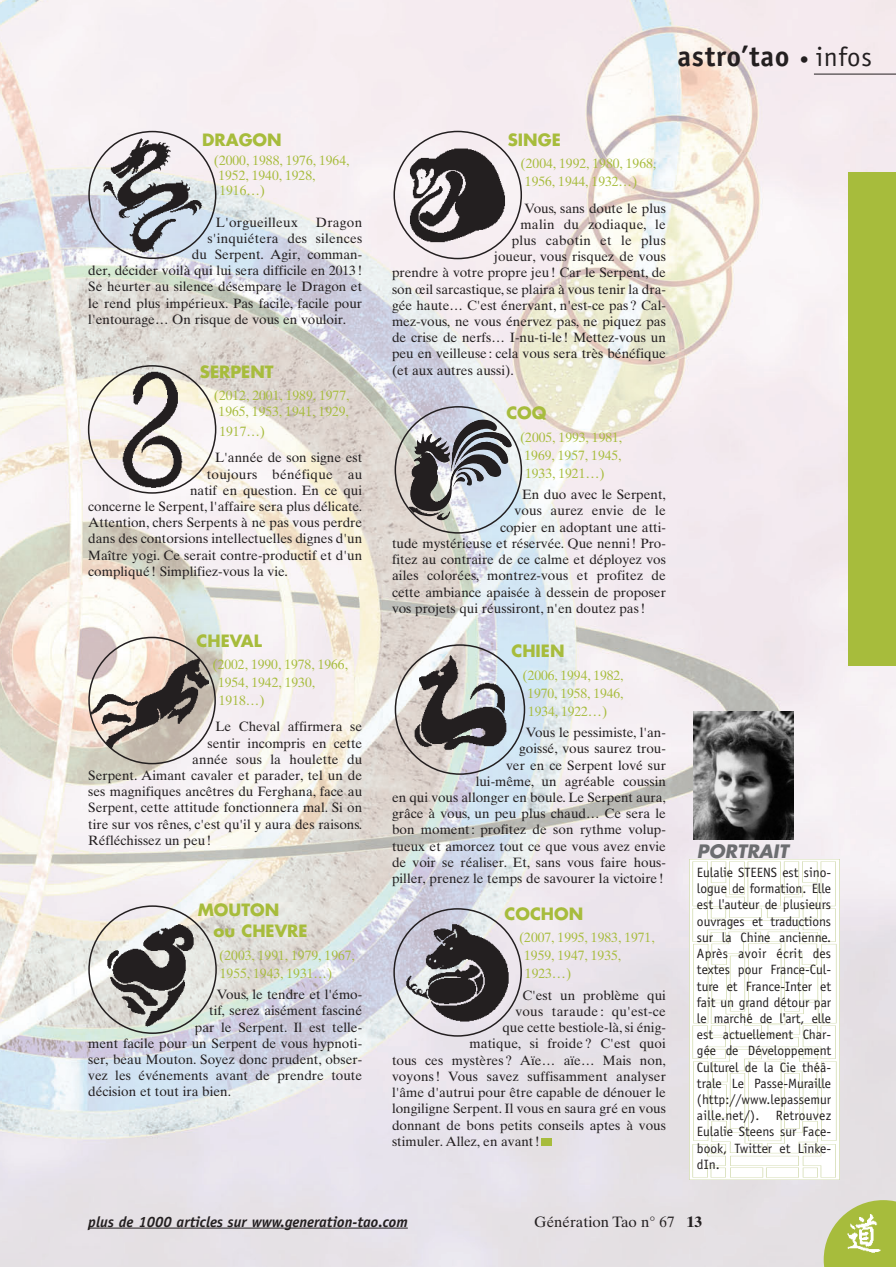
<style>
.page{position:relative;width:896px;height:1267px;background:#fff}
.page>*{position:absolute;margin:0;border:0;box-sizing:border-box;transform-origin:0 0}
.t1{font:700 28.5px "Officina Sans";letter-spacing:.03em;color:#231f20}
.t2{font:italic 700 18px "Futura";color:#6c6d70}
.t3{font:700 16.5px/21.5px "Futura";color:#a7bc3c}
.t4{font:italic 700 15px "Officina Sans";color:#231f20}
.t5{font:15px "Times Ten";color:#231f20}
.t6{font:13.5px/16.2px "Times Ten";color:#231f20;text-align:right}
.t7{font:13.5px/16.2px "Officina Sans";color:#231f20;text-align:justify}
.t8{font:13.5px/18px "Times Ten";color:#a7bc3c}
.t9{font:13.5px "Times Ten";letter-spacing:.02em;color:#231f20}
.s1{font-weight:400;font-size:18px}
.s2{font-weight:400;font-size:27px}
.s3{font-weight:700}
</style>
<div class="page">
<img style="left:0;top:0;width:896px;height:1266px">
<svg style="left:824px;top:1200px;width:72px;height:66px;background:#b5c463"></svg>
<hr style="left:814px;top:74px;width:82px;height:1px;background:#231f20">
<div style="left:848px;top:172px;width:48px;height:493px;background:#a7bc3c"></div>
<hr style="left:88px;top:1227px;width:320px;height:1px;background:#231f20">
<img style="left:690px;top:859px;width:149px;height:319px">
<img style="left:693px;top:711px;width:100px;height:128px">
<div style="left:541px;top:1138px;width:11px;height:7px;background:#a7bc3c"></div>
<svg style="left:88px;top:365px;width:128px;height:128px"></svg>
<svg style="left:88px;top:636px;width:128px;height:128px"></svg>
<svg style="left:88px;top:905px;width:129px;height:128px;background:#aeada9"></svg>
<svg style="left:393px;top:131px;width:129px;height:128px"></svg>
<svg style="left:393px;top:908px;width:129px;height:128px;background:#9a979d"></svg>
<svg style="left:395px;top:644px;width:130px;height:131px;background:#a8aaac"></svg>
<svg style="left:395px;top:406px;width:127px;height:127px;background:#a7a9ae"></svg>
<img style="left:847px;top:1211px;width:36px;height:43px">
<svg style="left:88px;top:131px;width:128px;height:128px"></svg>
<p class="t3" style="left:202px;top:131px;width:81px">DRAGON</p>
<p class="t8" style="left:218px;top:155px;width:133px;line-height:15px;text-indent:-5px">(2000, 1988, 1976, 1964,<br>1952, 1940, 1928,<br>1916…)</p>
<p class="t9" style="left:216px;top:217px;width:84px">L'orgueilleux</p>
<p class="t6" style="left:316px;top:215px;width:48px">Dragon</p>
<p class="t6" style="left:208px;top:231px;width:156px">s'inquiétera des silences</p>
<p class="t6" style="left:192px;top:248px;width:172px">du Serpent. Agir, comman-</p>
<p class="t6" style="left:88px;top:264px;width:275px">der, décider voilà qui lui sera difficile en 2013 !</p>
<p class="t6" style="left:88px;top:280px;width:275px">Se heurter au silence désempare le Dragon et</p>
<p class="t6" style="left:88px;top:296px;width:275px">le rend plus impérieux. Pas facile, facile pour</p>
<p class="t6" style="left:88px;top:312px;width:259px">l'entourage… On risque de vous en vouloir.</p>
<p class="t3" style="left:200px;top:362px;width:75px">SERPENT</p>
<p class="t8" style="left:214px;top:388px;width:137px;line-height:16.2px;text-align:center">(2012, 2001, 1989, 1977,<br>1965, 1953, 1941, 1929,</p>
<p class="t8" style="left:219px;top:424px;width:47px">1917…)</p>
<p class="t6" style="left:215px;top:451px;width:148px">L'année de son signe est</p>
<p class="t9" style="left:207px;top:469px;width:157px">toujours bénéfique au</p>
<p class="t6" style="left:190px;top:483px;width:174px">natif en question. En ce qui</p>
<p class="t6" style="left:88px;top:499px;width:275px">concerne le Serpent, l'affaire sera plus délicate.</p>
<p class="t6" style="left:88px;top:516px;width:275px">Attention, chers Serpents à ne pas vous perdre</p>
<p class="t6" style="left:88px;top:532px;width:275px">dans des contorsions intellectuelles dignes d'un</p>
<p class="t6" style="left:88px;top:548px;width:275px">Maître yogi. Ce serait contre-productif et d'un</p>
<p class="t6" style="left:88px;top:564px;width:201px">compliqué ! Simplifiez-vous la vie.</p>
<p class="t3" style="left:197px;top:631px;width:67px">CHEVAL</p>
<p class="t8" style="left:218px;top:656px;width:132px;text-indent:-6px">(2002, 1990, 1978, 1966,<br>1954, 1942, 1930,<br>1918…)</p>
<p class="t6" style="left:216px;top:720px;width:148px">Le Cheval affirmera se</p>
<p class="t6" style="left:207px;top:736px;width:156px">sentir incompris en cette</p>
<p class="t6" style="left:192px;top:752px;width:171px">année sous la houlette du</p>
<p class="t6" style="left:88px;top:768px;width:275px">Serpent. Aimant cavaler et parader, tel un de</p>
<p class="t6" style="left:88px;top:784px;width:275px">ses magnifiques ancêtres du Ferghana, face au</p>
<p class="t6" style="left:88px;top:801px;width:275px">Serpent, cette attitude fonctionnera mal. Si on</p>
<p class="t6" style="left:88px;top:817px;width:275px">tire sur vos rênes, c'est qu'il y aura des raisons.</p>
<p class="t6" style="left:88px;top:833px;width:125px">Réfléchissez un peu !</p>
<p class="t3" style="left:213px;top:900px;width:96px;text-indent:-16px">MOUTON<br>ou CHEVRE</p>
<p class="t8" style="left:219px;top:947px;width:137px">(2003, 1991, 1979, 1967,<br>1955, 1943, 1931…)</p>
<p class="t6" style="left:217px;top:987px;width:147px">Vous, le tendre et l'émo-</p>
<p class="t6" style="left:209px;top:1004px;width:154px">tif, serez aisément fasciné</p>
<p class="t6" style="left:195px;top:1020px;width:169px">par le Serpent. Il est telle-</p>
<p class="t6" style="left:88px;top:1036px;width:275px">ment facile pour un Serpent de vous hypnoti-</p>
<p class="t6" style="left:88px;top:1052px;width:275px">ser, beau Mouton. Soyez donc prudent, obser-</p>
<p class="t6" style="left:88px;top:1068px;width:275px">vez les événements avant de prendre toute</p>
<p class="t6" style="left:88px;top:1085px;width:144px">décision et tout ira bien.</p>
<h1 class="t1" style="left:677px;top:46px;width:196px">astro’tao <span class="s1">•</span> <span class="s2">infos</span></h1>
<p class="t3" style="left:508px;top:131px;width:55px">SINGE</p>
<p class="t8" style="left:525px;top:156px;width:133px;text-indent:-4px">(2004, 1992, 1980, 1968,<br>1956, 1944, 1932…)</p>
<p class="t6" style="left:524px;top:201px;width:143px">Vous, sans doute le plus</p>
<p class="t9" style="left:520px;top:219px;width:147px">malin du zodiaque, le</p>
<p class="t9" style="left:512px;top:235px;width:156px">plus cabotin et le plus</p>
<p class="t6" style="left:494px;top:250px;width:173px">joueur, vous risquez de vous</p>
<p class="t6" style="left:392px;top:266px;width:275px">prendre à votre propre jeu ! Car le Serpent, de</p>
<p class="t6" style="left:392px;top:282px;width:275px">son œil sarcastique, se plaira à vous tenir la dra-</p>
<p class="t6" style="left:392px;top:298px;width:275px">gée haute… C'est énervant, n'est-ce pas ? Cal-</p>
<p class="t6" style="left:392px;top:315px;width:275px">mez-vous, ne vous énervez pas, ne piquez pas</p>
<p class="t6" style="left:392px;top:331px;width:275px">de crise de nerfs… I-nu-ti-le ! Mettez-vous un</p>
<p class="t6" style="left:392px;top:347px;width:275px">peu en veilleuse : cela vous sera très bénéfique</p>
<p class="t6" style="left:392px;top:363px;width:123px">(et aux autres aussi).</p>
<p class="t3" style="left:506px;top:404px;width:42px">COQ</p>
<p class="t8" style="left:525px;top:429px;width:99px;text-align:justify;text-indent:-5px">(2005, 1993, 1981, 1969, 1957, 1945, 1933, 1921…)</p>
<p class="t6" style="left:522px;top:488px;width:145px">En duo avec le Serpent,</p>
<p class="t6" style="left:515px;top:504px;width:153px">vous aurez envie de le</p>
<p class="t6" style="left:500px;top:520px;width:167px">copier en adoptant une atti-</p>
<p class="t6" style="left:392px;top:536px;width:275px">tude mystérieuse et réservée. Que nenni ! Pro-</p>
<p class="t6" style="left:392px;top:552px;width:275px">fitez au contraire de ce calme et déployez vos</p>
<p class="t6" style="left:392px;top:569px;width:275px">ailes colorées, montrez-vous et profitez de</p>
<p class="t6" style="left:392px;top:585px;width:275px">cette ambiance apaisée à dessein de proposer</p>
<p class="t6" style="left:392px;top:601px;width:255px">vos projets qui réussiront, n'en doutez pas !</p>
<p class="t3" style="left:511px;top:641px;width:55px">CHIEN</p>
<p class="t8" style="left:528px;top:667px;width:98px;text-align:justify;text-indent:-5px">(2006, 1994, 1982, 1970, 1958, 1946, 1934, 1922…)</p>
<p class="t6" style="left:392px;top:725px;width:275px">Vous le pessimiste, l'an-<br>goissé, vous saurez trou-<br>ver en ce Serpent lové sur<br>lui-même, un agréable coussin<br>en qui vous allonger en boule. Le Serpent aura, grâce à vous, un peu plus chaud… Ce sera le bon moment : profitez de son rythme volup&shy;tueux et amorcez tout ce que vous avez envie de voir se réaliser. Et, sans vous faire hous&shy;piller, prenez le temps de savourer la victoire !</p>
<p class="t3" style="left:504px;top:904px;width:80px">COCHON</p>
<p class="t8" style="left:524px;top:930px;width:132px;text-indent:-5px">(2007, 1995, 1983, 1971,<br>1959, 1947, 1935,<br>1923…)</p>
<p class="t6" style="left:522px;top:988px;width:145px">C'est un problème qui</p>
<p class="t6" style="left:516px;top:1004px;width:152px">vous taraude : qu'est-ce</p>
<p class="t6" style="left:502px;top:1020px;width:165px">que cette bestiole-là, si énig-</p>
<p class="t6" style="left:469px;top:1037px;width:198px">matique, si froide ? C'est quoi</p>
<p class="t6" style="left:392px;top:1053px;width:275px">tous ces mystères ? Aïe… aïe… Mais non,</p>
<p class="t6" style="left:392px;top:1069px;width:275px">voyons ! Vous savez suffisamment analyser</p>
<p class="t6" style="left:392px;top:1085px;width:275px">l'âme d'autrui pour être capable de dénouer le</p>
<p class="t6" style="left:392px;top:1101px;width:275px">longiligne Serpent. Il vous en saura gré en vous</p>
<p class="t6" style="left:392px;top:1118px;width:275px">donnant de bons petits conseils aptes à vous</p>
<p class="t6" style="left:392px;top:1134px;width:149px">stimuler. Allez, en avant !</p>
<h2 class="t2" style="left:697px;top:843px;width:96px">PORTRAIT</h2>
<p class="t7" style="left:697px;top:865px;width:136px">Eulalie STEENS est sino&shy;logue de formation. Elle est l'auteur de plusieurs ouvrages et traductions sur la Chine ancienne.<br>Après avoir écrit des textes pour France-Cul&shy;ture et France-Inter et fait un grand détour par le marché de l'art, elle est actuellement Char&shy;gée de Développement Culturel de la Cie théâ&shy;trale Le Passe-Muraille (http://www.lepassemur aille.net/). Retrouvez Eulalie Steens sur Face&shy;book, Twitter et Linke&shy;dIn.</p>
<p class="t4" style="left:88px;top:1215px;width:321px">plus de 1000 articles sur www.generation-tao.com</p>
<p class="t5" style="left:534px;top:1215px;width:169px">Génération Tao n° 67 <span class="s3">13</span></p>
</div>
